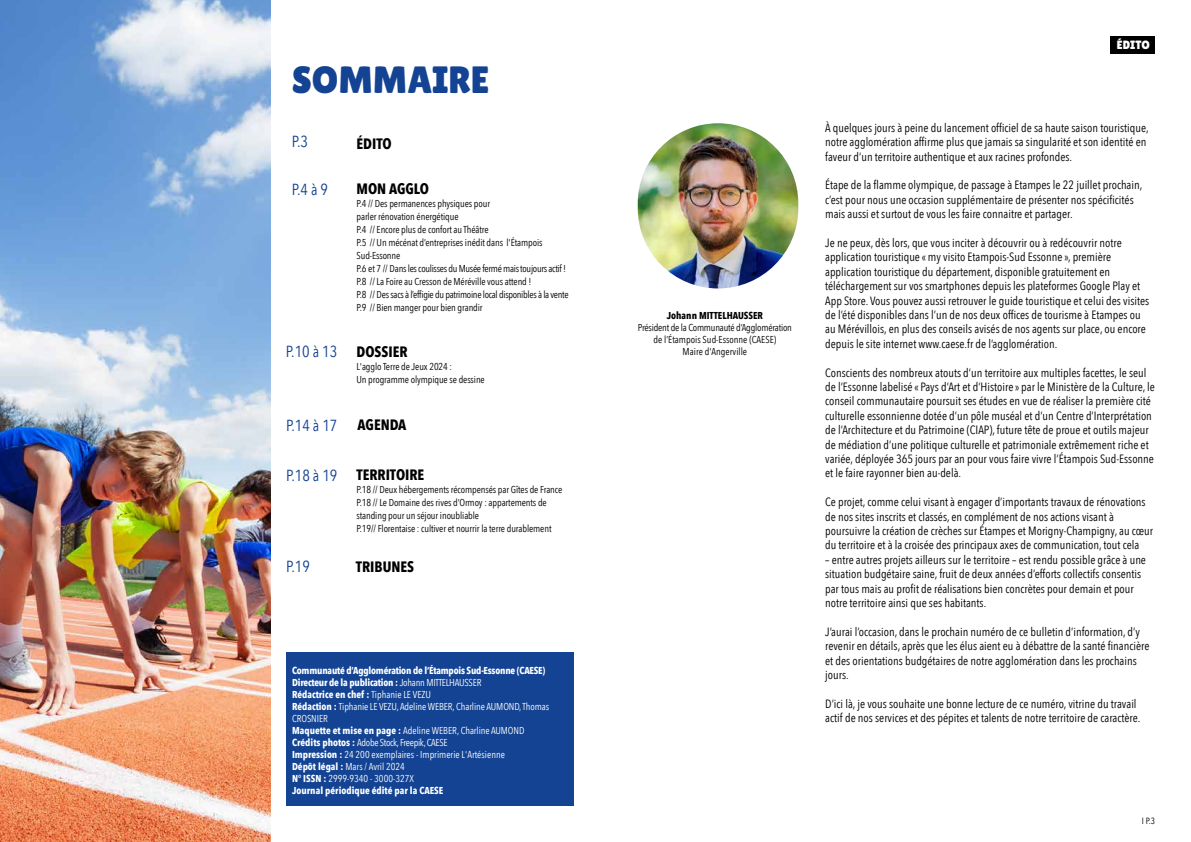
<style>
.page{position:relative;width:1191px;height:842px;background:#fff}
.page>*{position:absolute;margin:0;border:0;box-sizing:border-box;transform-origin:0 0}
.t1{font:38px "Lilita One";color:#134392}
.t2{font:16px "Avenir Next Condensed";color:#134392}
.t3{font:700 15px "Avenir Next Condensed";color:#000}
.t4{font:12px/14.4px "Avenir Next Condensed";color:#000}
.t5{font:12px "Lilita One";color:#fff}
.t6{font:10px/13px "Avenir Next Condensed";letter-spacing:-.01em;color:#000}
.t7{font:10px/12px "Avenir Next Condensed";letter-spacing:-.01em;color:#fff}
.t8{font:700 10px "Avenir Next Condensed";color:#000}
.t9{font:9px "Avenir Next Condensed";color:#000}
.s1{font-weight:700}
</style>
<div class="page">
<div style="left:1110px;top:36px;width:45px;height:17px;background:#000"></div>
<img style="left:0;top:0;width:270px;height:842px">
<div style="left:286px;top:653px;width:288px;height:153px;background:#134392"></div>
<img style="left:637px;top:123px;width:161px;height:165px;border-radius:80px">
<h1 class="t1" style="left:292px;top:58px;width:199px">SOMMAIRE</h1>
<h2 class="t2" style="left:292px;top:127px;width:18px">P.3</h2>
<p class="t3" style="left:356px;top:135px;width:37px">ÉDITO</p>
<h2 class="t2" style="left:292px;top:176px;width:38px">P.4 à 9</h2>
<p class="t3" style="left:356px;top:179px;width:74px">MON AGGLO</p>
<p class="t6" style="left:356px;top:196px;width:214px">P.4 // Des permanences physiques pour<br>parler rénovation énergétique<br>P.4 // Encore plus de confort au Théâtre<br>P.5 // Un mécénat d’entreprises inédit dans l'Étampois Sud-Essonne<br>P.6 et 7 // Dans les coulisses du Musée fermé mais toujours actif !<br>P.8 // La Foire au Cresson de Méréville vous attend !<br>P.8 // Des sacs à l’effigie du patrimoine local disponibles à la vente P.9 // Bien manger pour bien grandir</p>
<h2 class="t2" style="left:286px;top:338px;width:53px">P.10 à 13</h2>
<h2 class="t2" style="left:286px;top:411px;width:53px">P.14 à 17</h2>
<h2 class="t2" style="left:286px;top:461px;width:53px">P.18 à 19</h2>
<h2 class="t2" style="left:286px;top:553px;width:25px">P.19</h2>
<p class="t3" style="left:356px;top:343px;width:53px">DOSSIER</p>
<p class="t6" style="left:356px;top:360px;width:130px">L'agglo Terre de Jeux 2024 :<br>Un programme olympique se dessine</p>
<p class="t3" style="left:357px;top:415px;width:50px">AGENDA</p>
<p class="t3" style="left:356px;top:465px;width:69px">TERRITOIRE</p>
<p class="t6" style="left:356px;top:482px;width:207px">P.18 // Deux hébergements récompensés par Gîtes de France P.18 // Le Domaine des rives d’Ormoy : appartements de standing pour un séjour inoubliable<br>P.19// Florentaise : cultiver et nourrir la terre durablement</p>
<p class="t3" style="left:356px;top:558px;width:60px">TRIBUNES</p>
<p class="t7" style="left:292px;top:664px;width:258px"><span class="s1">Communauté d’Agglomération de l’Étampois Sud-Essonne (CAESE)<br>Directeur de la publication :</span> Johann MITTELHAUSSER<br><span class="s1">Rédactrice en chef :</span> Tiphanie LE VEZU<br><span class="s1">Rédaction :</span> Tiphanie LE VEZU, Adeline WEBER, Charline AUMOND, Thomas CROSNIER<br><span class="s1">Maquette et mise en page :</span> Adeline WEBER, Charline AUMOND <span class="s1">Crédits photos :</span> Adobe Stock, Freepik, CAESE<br><span class="s1">Impression :</span> 24 200 exemplaires - Imprimerie L'Artésienne<br><span class="s1">Dépôt légal :</span> Mars / Avril 2024<br><span class="s1">N° ISSN :</span> 2999-9340 - 3000-327X<br><span class="s1">Journal périodique édité par la CAESE</span></p>
<p class="t8" style="left:667px;top:309px;width:98px">Johann MITTELHAUSSER</p>
<p class="t6" style="left:638px;top:321px;width:155px;line-height:12px;text-align:center">Président de la Communauté d’Agglomération de l’Étampois Sud-Essonne (CAESE)<br>Maire d'Angerville</p>
<p class="t5" style="left:1117px;top:38px;width:34px">ÉDITO</p>
<p class="t4" style="left:825px;top:120px;width:325px">À quelques jours à peine du lancement officiel de sa haute saison touristique, notre agglomération affirme plus que jamais sa singularité et son identité en faveur d’un territoire authentique et aux racines profondes.</p>
<p class="t4" style="left:825px;top:177px;width:319px">Étape de la flamme olympique, de passage à Etampes le 22 juillet prochain, c’est pour nous une occasion supplémentaire de présenter nos spécificités mais aussi et surtout de vous les faire connaitre et partager.</p>
<p class="t4" style="left:825px;top:235px;width:325px">Je ne peux, dès lors, que vous inciter à découvrir ou à redécouvrir notre application touristique « my visito Etampois-Sud Essonne », première application touristique du département, disponible gratuitement en téléchargement sur vos smartphones depuis les plateformes Google Play et App Store. Vous pouvez aussi retrouver le guide touristique et celui des visites de l’été disponibles dans l’un de nos deux offices de tourisme à Etampes ou au Mérévillois, en plus des conseils avisés de nos agents sur place, ou encore depuis le site internet www.caese.fr de l’agglomération.</p>
<p class="t4" style="left:825px;top:365px;width:331px">Conscients des nombreux atouts d’un territoire aux multiples facettes, le seul de l’Essonne labelisé « Pays d’Art et d’Histoire » par le Ministère de la Culture, le conseil communautaire poursuit ses études en vue de réaliser la première cité culturelle essonnienne dotée d’un pôle muséal et d’un Centre d’Interprétation de l’Architecture et du Patrimoine (CIAP), future tête de proue et outils majeur de médiation d’une politique culturelle et patrimoniale extrêmement riche et variée, déployée 365 jours par an pour vous faire vivre l’Étampois Sud-Essonne et le faire rayonner bien au-delà.</p>
<p class="t4" style="left:825px;top:494px;width:329px">Ce projet, comme celui visant à engager d’importants travaux de rénovations de nos sites inscrits et classés, en complément de nos actions visant à poursuivre la création de crèches sur Étampes et Morigny-Champigny, au cœur du territoire et à la croisée des principaux axes de communication, tout cela</p>
<p class="t4" style="left:825px;top:552px;width:322px">– entre autres projets ailleurs sur le territoire – est rendu possible grâce à une situation budgétaire saine, fruit de deux années d’efforts collectifs consentis par tous mais au profit de réalisations bien concrètes pour demain et pour notre territoire ainsi que ses habitants.</p>
<p class="t4" style="left:825px;top:624px;width:326px">J’aurai l’occasion, dans le prochain numéro de ce bulletin d’information, d’y revenir en détails, après que les élus aient eu à débattre de la santé financière et des orientations budgétaires de notre agglomération dans les prochains jours.</p>
<p class="t4" style="left:825px;top:696px;width:317px">D’ici là, je vous souhaite une bonne lecture de ce numéro, vitrine du travail actif de nos services et des pépites et talents de notre territoire de caractère.</p>
<p class="t9" style="left:1142px;top:813px;width:14px">I P.3</p>
</div>
